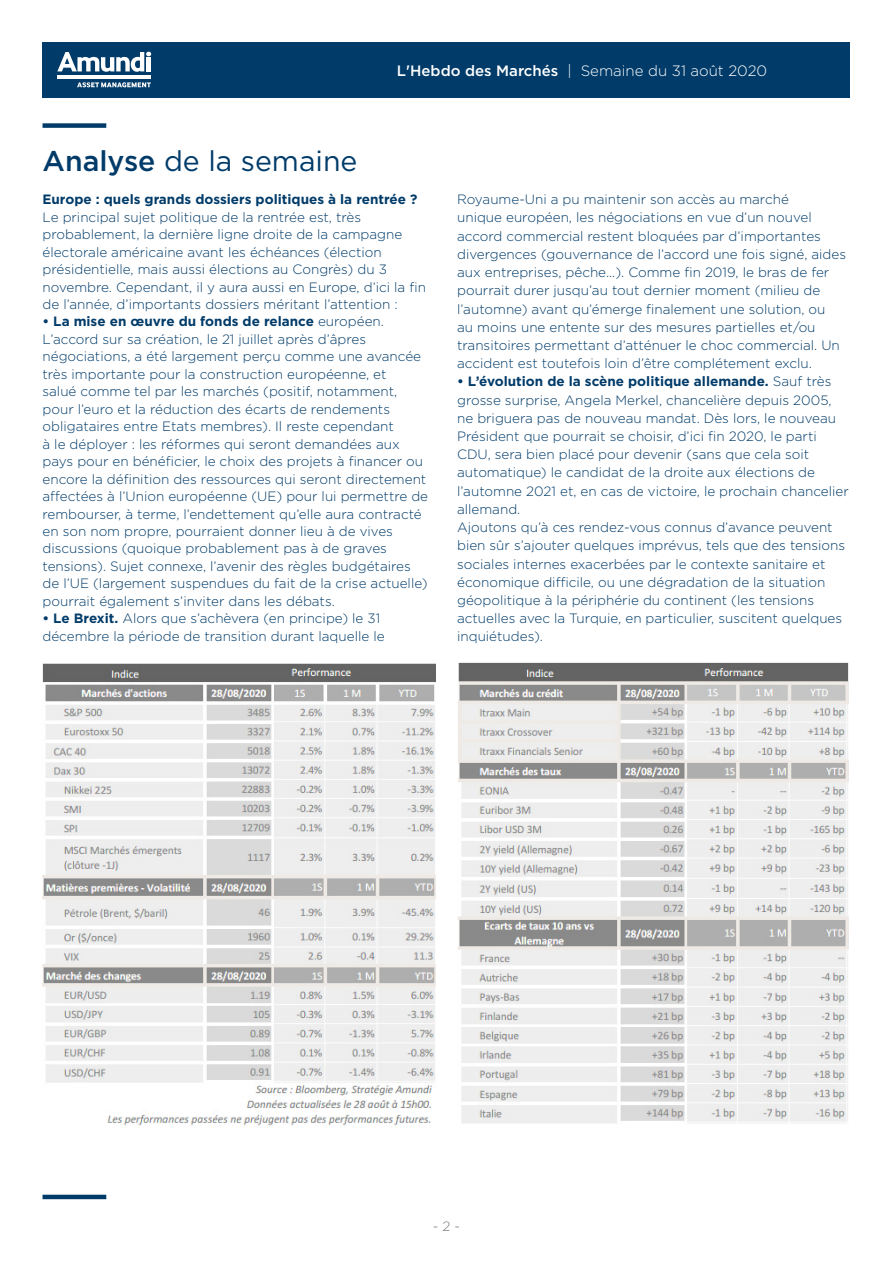
<style>
.page{position:relative;width:893px;height:1263px;background:#fff}
.page>*{position:absolute;margin:0;border:0;box-sizing:border-box;transform-origin:0 0}
.t1{font:28.5px "Gotham";color:#003b69}
.t2{font:300 15px "Gotham";color:#fff}
.t3{font:300 13.5px/18.1px "Gotham";color:#003b69}
.t4{font:700 13.5px "Gotham";color:#003b69}
.t5{font:300 13.5px "Gotham";color:#787a7b}
.s1{font-weight:500}
.s2{font-weight:700}
</style>
<div class="page">
<div style="left:43px;top:43px;width:807px;height:55px;background:#003b69"></div>
<svg style="left:57px;top:52px;width:94px;height:20px"></svg>
<hr style="left:147px;top:57px;width:4px;height:14px;background:#fff">
<hr style="left:58px;top:75px;width:93px;height:4px;background:#fff">
<svg style="left:77px;top:82px;width:74px;height:6px"></svg>
<div style="left:43px;top:123px;width:63px;height:5px;background:#003b69"></div>
<hr style="left:43px;top:1195px;width:63px;height:4px;background:#003b69">
<img style="left:43px;top:663px;width:392px;height:463px">
<img style="left:458px;top:663px;width:390px;height:461px">
<p class="t2" style="left:397px;top:61px;width:372px"><span class="s1">L'Hebdo des Marchés</span> | Semaine du 31 août 2020</p>
<h1 class="t1" style="left:43px;top:142px;width:316px"><span class="s1">Analyse</span> de la semaine</h1>
<p class="t4" style="left:43px;top:191px;width:376px">Europe : quels grands dossiers politiques à la rentrée ?</p>
<p class="t3" style="left:43px;top:208px;width:385px;line-height:17.4px">Le principal sujet politique de la rentrée est, très probablement, la dernière ligne droite de la campagne électorale américaine avant les échéances (élection présidentielle, mais aussi élections au Congrès) du 3 novembre. Cependant, il y aura aussi en Europe, d’ici la fin de l’année, d’importants dossiers méritant l’attention :</p>
<p class="t3" style="left:43px;top:313px;width:387px;line-height:17.4px"><span class="s2">• La mise en œuvre du fonds de relance</span> européen.<br>L’accord sur sa création, le 21 juillet après d’âpres négociations, a été largement perçu comme une avancée très importante pour la construction européenne, et<br>salué comme tel par les marchés (positif, notamment, pour l’euro et la réduction des écarts de rendements obligataires entre Etats membres). Il reste cependant<br>à le déployer : les réformes qui seront demandées aux pays pour en bénéficier, le choix des projets à financer ou encore la définition des ressources qui seront directement affectées à l’Union européenne (UE) pour lui permettre de rembourser, à terme, l’endettement qu’elle aura contracté en son nom propre, pourraient donner lieu à de vives discussions (quoique probablement pas à de graves tensions). Sujet connexe, l’avenir des règles budgétaires de l’UE (largement suspendues du fait de la crise actuelle) pourrait également s’inviter dans les débats.</p>
<p class="t3" style="left:43px;top:609px;width:344px;line-height:17.4px"><span class="s2">• Le Brexit.</span> Alors que s’achèvera (en principe) le 31 décembre la période de transition durant laquelle le</p>
<p class="t3" style="left:457px;top:190px;width:390px">Royaume-Uni a pu maintenir son accès au marché<br>unique européen, les négociations en vue d’un nouvel accord commercial restent bloquées par d’importantes divergences (gouvernance de l’accord une fois signé, aides aux entreprises, pêche...). Comme fin 2019, le bras de fer pourrait durer jusqu’au tout dernier moment (milieu de l’automne) avant qu’émerge finalement une solution, ou<br>au moins une entente sur des mesures partielles et/ou transitoires permettant d’atténuer le choc commercial. Un accident est toutefois loin d’être complétement exclu.</p>
<p class="t3" style="left:457px;top:372px;width:393px"><span class="s2">• L’évolution de la scène politique allemande.</span> Sauf très grosse surprise, Angela Merkel, chancelière depuis 2005, ne briguera pas de nouveau mandat. Dès lors, le nouveau Président que pourrait se choisir, d’ici fin 2020, le parti CDU, sera bien placé pour devenir (sans que cela soit automatique) le candidat de la droite aux élections de l’automne 2021 et, en cas de victoire, le prochain chancelier allemand.<br>Ajoutons qu’à ces rendez-vous connus d’avance peuvent bien sûr s’ajouter quelques imprévus, tels que des tensions sociales internes exacerbées par le contexte sanitaire et économique difficile, ou une dégradation de la situation géopolitique à la périphérie du continent (les tensions actuelles avec la Turquie, en particulier, suscitent quelques inquiétudes).</p>
<p class="t5" style="left:433px;top:1218px;width:29px">- 2 -</p>
</div>
